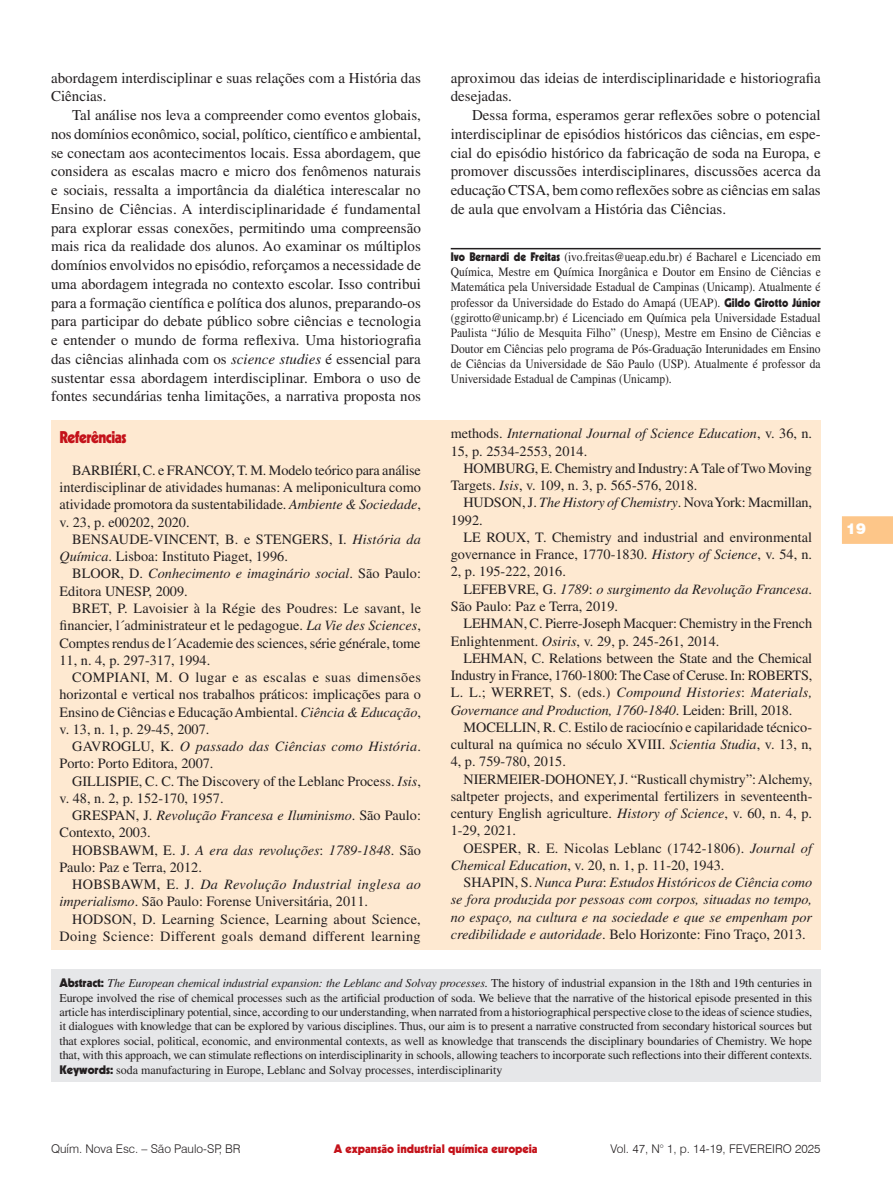
<style>
.page{position:relative;width:893px;height:1191px;background:#fff}
.page>*{position:absolute;margin:0;border:0;box-sizing:border-box;transform-origin:0 0}
.Seção{font:900 16.5px "Kabel LT Std";letter-spacing:-.03em;color:#c4121a;scale:.9 1}
.t1{font:15px/18.8px "Times LT Std";color:#231f20}
.t2{font:900 15px "Swiss 721 BT";color:#fff}
.Bibliografia{font:14.25px/17.2px "Times LT Std";color:#231f20}
.Bibliografia-2{font:italic 14.25px/17.2px "Times LT Std";color:#231f20}
.Bibliografia-3{font:14.25px/17.2px "Times LT Std";letter-spacing:.03em;color:#231f20;text-align:right}
.Credito_Autor{font:12.75px/15.3px "Times LT Std";color:#231f20;text-align:justify;scale:.9 1}
.Abstract{font:12px/14.4px "Times LT Std";color:#231f20;text-align:justify}
.t3{font:300 12px "Swiss 721 BT";color:#231f20}
.t4{font:900 12px "Kabel LT Std";color:#c4121a}
.s1{font-style:italic}
.s2{font-family:"Kabel LT Std";font-weight:900;font-size:12px}
.s3{font-style:normal}
.s4{font-family:"Kabel LT Std";font-weight:900}
</style>
<div class="page">
<svg style="left:842px;top:516px;width:51px;height:28px"></svg>
<div style="left:51px;top:420px;width:770px;height:530px;background:#fee9d1"></div>
<div style="left:51px;top:969px;width:770px;height:113px;background:#e6e7e9"></div>
<hr style="left:451px;top:248px;width:370px;height:1px;background:#231f20">
<p class="t1" style="left:51px;top:68px;width:371px">abordagem interdisciplinar e suas relações com a História das<br>Ciências.</p>
<p class="t1" style="left:51px;top:106px;width:372px;text-align:justify;text-indent:21px">Tal análise nos leva a compreender como eventos globais, nos domínios econômico, social, político, científico e ambiental, se conectam aos acontecimentos locais. Essa abordagem, que considera as escalas macro e micro dos fenômenos naturais e sociais, ressalta a importância da dialética interescalar no Ensino de Ciências. A interdisciplinaridade é fundamental para explorar essas conexões, permitindo uma compreensão mais rica da realidade dos alunos. Ao examinar os múltiplos domínios envolvidos no episódio, reforçamos a necessidade de uma abordagem integrada no contexto escolar. Isso contribui para a formação científica e política dos alunos, preparando-os para participar do debate público sobre ciências e tecnologia e entender o mundo de forma reflexiva. Uma historiografia das ciências alinhada com os <span class="s1">science studies</span> é essencial para sustentar essa abordagem interdisciplinar. Embora o uso de fontes secundárias tenha limitações, a narrativa proposta nos</p>
<p class="t1" style="left:451px;top:68px;width:371px">aproximou das ideias de interdisciplinaridade e historiografia desejadas.</p>
<p class="t1" style="left:451px;top:106px;width:372px;text-align:justify;text-indent:21px">Dessa forma, esperamos gerar reflexões sobre o potencial interdisciplinar de episódios históricos das ciências, em espe&shy;cial do episódio histórico da fabricação de soda na Europa, e promover discussões interdisciplinares, discussões acerca da educação CTSA, bem como reflexões sobre as ciências em salas de aula que envolvam a História das Ciências.</p>
<p class="Credito_Autor" style="left:451px;top:249px;width:413px"><span class="s2">Ivo Bernardi de Freitas</span> (ivo.freitas@ueap.edu.br) é Bacharel e Licenciado em Química, Mestre em Química Inorgânica e Doutor em Ensino de Ciências e Matemática pela Universidade Estadual de Campinas (Unicamp). Atualmente é professor da Universidade do Estado do Amapá (UEAP). <span class="s2">Gildo Girotto Júnior </span>(ggirotto@unicamp.br) é Licenciado em Química pela Universidade Estadual Paulista “Júlio de Mesquita Filho” (Unesp), Mestre em Ensino de Ciências e Doutor em Ciências pelo programa de Pós-Graduação Interunidades em Ensino de Ciências da Universidade de São Paulo (USP). Atualmente é professor da Universidade Estadual de Campinas (Unicamp).</p>
<p class="Bibliografia-2" style="left:451px;top:425px;width:363px"><span class="s3">methods.</span> International Journal of Science Education<span class="s3">, v. 36, n.<br>15, p. 2534-2553, 2014.</span></p>
<p class="Bibliografia" style="left:451px;top:459px;width:363px;text-indent:13px">HOMBURG, E. Chemistry and Industry: A Tale of Two Moving<br>Targets. <span class="s1">Isis</span>, v. 109, n. 3, p. 565-576, 2018.</p>
<p class="Bibliografia" style="left:451px;top:494px;width:363px;text-indent:13px">HUDSON, J. <span class="s1">The History of Chemistry</span>. Nova York: Macmillan,<br>1992.</p>
<p class="Bibliografia" style="left:451px;top:528px;width:363px;text-align:justify;text-indent:13px">LE ROUX, T. Chemistry and industrial and environmental governance in France, 1770-1830. <span class="s1">History of Science</span>, v. 54, n.<br>2, p. 195-222, 2016.</p>
<p class="Bibliografia" style="left:451px;top:580px;width:363px;text-indent:13px">LEFEBVRE, G. <span class="s1">1789</span>: <span class="s1">o surgimento da Revolução Francesa</span>.<br>São Paulo: Paz e Terra, 2019.</p>
<p class="Bibliografia" style="left:451px;top:615px;width:363px;text-indent:13px">LEHMAN, C. Pierre-Joseph Macquer: Chemistry in the French<br>Enlightenment. <span class="s1">Osiris</span>, v. 29, p. 245-261, 2014.</p>
<p class="Bibliografia" style="left:451px;top:649px;width:363px;text-align:justify;text-indent:13px">LEHMAN, C. Relations between the State and the Chemical Industry in France, 1760-1800: The Case of Ceruse. In: ROBERTS, L. L.; WERRET, S. (eds.) <span class="s1">Compound Histories</span>: <span class="s1">Materials, Governance and Production, 1760-1840</span>. Leiden: Brill, 2018.</p>
<p class="Bibliografia" style="left:451px;top:718px;width:363px;text-align:justify;text-indent:13px">MOCELLIN, R. C. Estilo de raciocínio e capilaridade técnico&shy;cultural na química no século XVIII. <span class="s1">Scientia Studia</span>, v. 13, n, 4, p. 759-780, 2015.</p>
<p class="Bibliografia" style="left:451px;top:770px;width:363px;text-align:justify;text-indent:13px">NIERMEIER-DOHONEY, J. “Rusticall chymistry”: Alchemy, saltpeter projects, and experimental fertilizers in seventeenth&shy;century English agriculture. <span class="s1">History of Science</span>, v. 60, n. 4, p.<br>1-29, 2021.</p>
<p class="Bibliografia" style="left:451px;top:839px;width:363px;text-indent:13px">OESPER, R. E. Nicolas Leblanc (1742-1806). <span class="s1">Journal of<br>Chemical Education</span>, v. 20, n. 1, p. 11-20, 1943.</p>
<p class="Bibliografia-2" style="left:451px;top:873px;width:363px;text-align:justify;text-indent:13px"><span class="s3">SHAPIN, S.</span> Nunca Pura<span class="s3">:</span> Estudos Históricos de Ciência como se fora produzida por pessoas com corpos, situadas no tempo, no espaço, na cultura e na sociedade e que se empenham por credibilidade e autoridade<span class="s3">. Belo Horizonte: Fino Traço, 2013.</span></p>
<p class="Abstract" style="left:60px;top:975px;width:754px"><span class="s4">Abstract:</span> <span class="s1">The European chemical industrial expansion: the Leblanc and Solvay processes.</span> The history of industrial expansion in the 18th and 19th centuries in Europe involved the rise of chemical processes such as the artificial production of soda. We believe that the narrative of the historical episode presented in this article has interdisciplinary potential, since, according to our understanding, when narrated from a historiographical perspective close to the ideas of science studies, it dialogues with knowledge that can be explored by various disciplines. Thus, our aim is to present a narrative constructed from secondary historical sources but that explores social, political, economic, and environmental contexts, as well as knowledge that transcends the disciplinary boundaries of Chemistry. We hope that, with this approach, we can stimulate reflections on interdisciplinarity in schools, allowing teachers to incorporate such reflections into their different contexts.</p>
<p class="Abstract" style="left:60px;top:1062px;width:444px"><span class="s4">Keywords:</span> soda manufacturing in Europe, Leblanc and Solvay processes, interdisciplinarity</p>
<p class="Seção" style="left:60px;top:426px;width:76px">Referências</p>
<p class="Bibliografia" style="left:60px;top:461px;width:363px;text-align:justify;text-indent:13px">BARBIÉRI, C. e FRANCOY, T. M. Modelo teórico para análise interdisciplinar de atividades humanas: A meliponicultura como atividade promotora da sustentabilidade. <span class="s1">Ambiente &amp; Sociedade</span>, v. 23, p. e00202, 2020.</p>
<p class="Bibliografia" style="left:60px;top:530px;width:363px;text-indent:13px">BENSAUDE-VINCENT, B. e STENGERS, I. <span class="s1">História da<br>Química</span>. Lisboa: Instituto Piaget, 1996.</p>
<p class="Bibliografia" style="left:60px;top:565px;width:363px;text-indent:13px">BLOOR, D. <span class="s1">Conhecimento e imaginário social</span>. São Paulo:<br>Editora UNESP, 2009.</p>
<p class="Bibliografia" style="left:60px;top:599px;width:363px;text-align:justify;text-indent:13px">BRET, P. Lavoisier à la Régie des Poudres: Le savant, le financier, l´administrateur et le pedagogue. <span class="s1">La Vie des Sciences</span>, Comptes rendus de l´Academie des sciences, série générale, tome 11, n. 4, p. 297-317, 1994.</p>
<p class="Bibliografia" style="left:60px;top:668px;width:363px;text-align:justify;text-indent:13px">COMPIANI, M. O lugar e as escalas e suas dimensões horizontal e vertical nos trabalhos práticos: implicações para o Ensino de Ciências e Educação Ambiental. <span class="s1">Ciência &amp; Educação</span>, v. 13, n. 1, p. 29-45, 2007.</p>
<p class="Bibliografia" style="left:60px;top:737px;width:363px;text-indent:13px">GAVROGLU, K. <span class="s1">O passado das Ciências como História</span>.<br>Porto: Porto Editora, 2007.</p>
<p class="Bibliografia" style="left:60px;top:772px;width:363px;text-indent:13px">GILLISPIE, C. C. The Discovery of the Leblanc Process. <span class="s1">Isis</span>, v. 48, n. 2, p. 152-170, 1957.</p>
<p class="Bibliografia" style="left:60px;top:806px;width:363px;text-indent:13px">GRESPAN, J. <span class="s1">Revolução Francesa e Iluminismo</span>. São Paulo:<br>Contexto, 2003.</p>
<p class="Bibliografia" style="left:60px;top:841px;width:363px;text-indent:13px">HOBSBAWM, E. J. <span class="s1">A era das revoluções</span>: <span class="s1">1789-1848</span>. São<br>Paulo: Paz e Terra, 2012.</p>
<p class="Bibliografia" style="left:60px;top:875px;width:363px;text-indent:13px">HOBSBAWM, E. J. <span class="s1">Da Revolução Industrial inglesa ao imperialismo</span>. São Paulo: Forense Universitária, 2011.</p>
<p class="Bibliografia-3" style="left:60px;top:910px;width:363px">HODSON, D. Learning Science, Learning about Science,<br>Doing Science: Different goals demand different learning</p>
<p class="t2" style="left:846px;top:519px;width:21px">19</p>
<p class="t3" style="left:51px;top:1141px;width:191px">Quím. Nova Esc. – São Paulo-SP, BR</p>
<p class="t3" style="left:610px;top:1141px;width:212px">Vol. 47, N° 1, p. 14-19, FEVEREIRO 2025</p>
<p class="t4" style="left:334px;top:1141px;width:205px">A expansão industrial química europeia</p>
</div>
